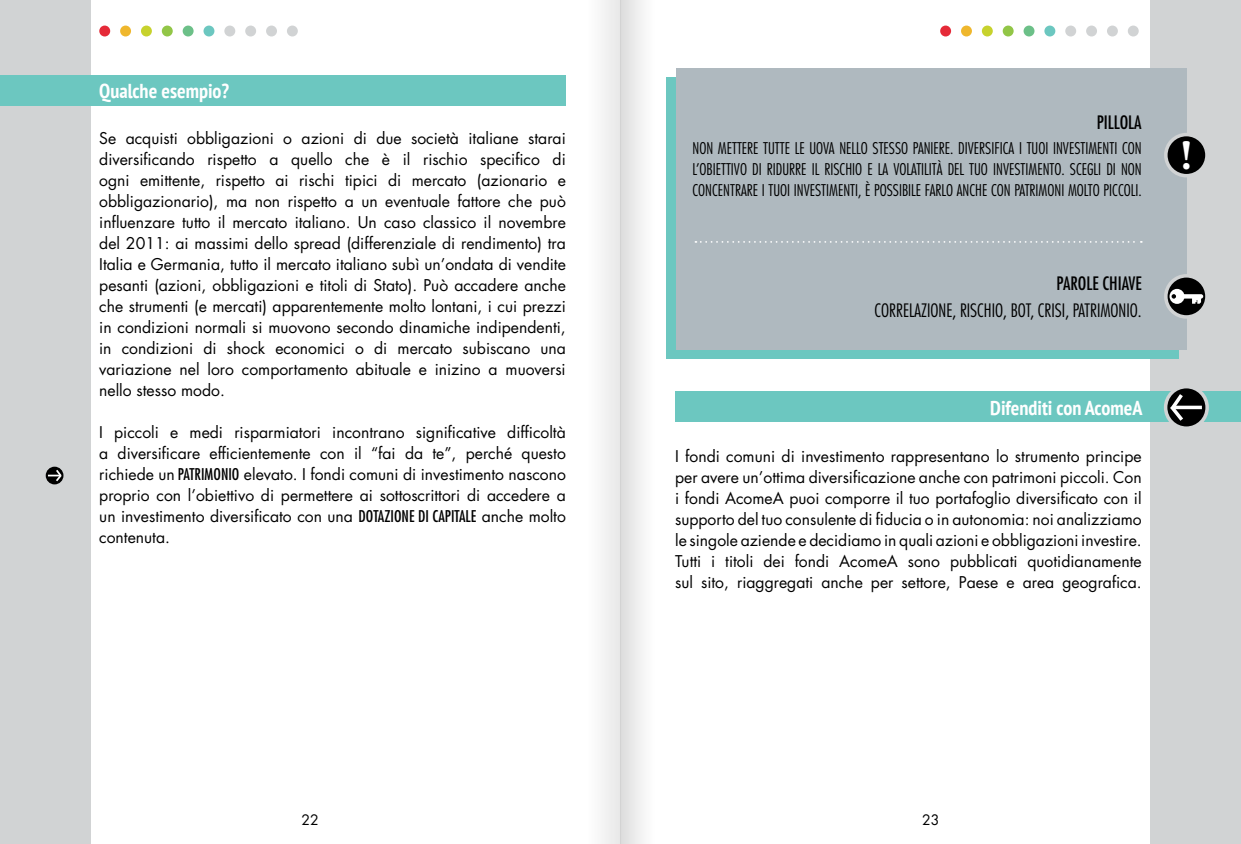
<style>
.page{position:relative;width:1241px;height:844px;background:#fff}
.page>*{position:absolute;margin:0;border:0;box-sizing:border-box;transform-origin:0 0}
.t1{font:700 42px "Minion Pro";color:#fff}
.t2{font:700 condensed 20.12px "PT Sans";color:#fff}
.t3{font:300 condensed 18.03px "Futura LT";color:#000}
.t4{font:condensed 18.03px "Futura LT";color:#000}
.t5{font:15.75px/21px "Futura LT";color:#000;text-align:justify}
.t6{font:300 condensed 15.75px/21px "Futura LT";color:#000;text-align:justify}
.t7{font:14px "Futura LT";color:#000}
.s1{font-stretch:condensed}
</style>
<div class="page">
<img style="left:549px;top:0;width:127px;height:843px">
<div style="left:0;top:0;width:91px;height:843px;background:#d1d3d4"></div>
<div style="left:1150px;top:0;width:90px;height:843px;background:#d1d3d4"></div>
<div style="left:940px;top:26px;width:10px;height:10px;background:#e52a38;border-radius:50%"></div>
<div style="left:960px;top:26px;width:11px;height:10px;background:#efb72d;border-radius:50%"></div>
<div style="left:981px;top:26px;width:11px;height:10px;background:#c7d22d;border-radius:50%"></div>
<div style="left:1002px;top:26px;width:11px;height:10px;background:#92c647;border-radius:50%"></div>
<div style="left:1023px;top:26px;width:11px;height:10px;background:#6cc088;border-radius:50%"></div>
<div style="left:1044px;top:26px;width:11px;height:10px;background:#6cc7c0;border-radius:50%"></div>
<div style="left:1065px;top:26px;width:10px;height:10px;background:#d1d3d4;border-radius:50%"></div>
<div style="left:1085px;top:26px;width:11px;height:10px;background:#d1d3d4;border-radius:50%"></div>
<div style="left:1106px;top:26px;width:11px;height:10px;background:#d1d3d4;border-radius:50%"></div>
<div style="left:1127px;top:26px;width:11px;height:10px;background:#d1d3d4;border-radius:50%"></div>
<div style="left:99px;top:26px;width:11px;height:10px;background:#e52a38;border-radius:50%"></div>
<div style="left:120px;top:26px;width:11px;height:10px;background:#efb72d;border-radius:50%"></div>
<div style="left:141px;top:26px;width:11px;height:10px;background:#c7d22d;border-radius:50%"></div>
<div style="left:162px;top:26px;width:11px;height:10px;background:#92c647;border-radius:50%"></div>
<div style="left:183px;top:26px;width:10px;height:10px;background:#6cc088;border-radius:50%"></div>
<div style="left:203px;top:26px;width:11px;height:10px;background:#6cc7c0;border-radius:50%"></div>
<div style="left:224px;top:26px;width:11px;height:10px;background:#d1d3d4;border-radius:50%"></div>
<div style="left:245px;top:26px;width:11px;height:10px;background:#d1d3d4;border-radius:50%"></div>
<div style="left:266px;top:26px;width:11px;height:10px;background:#d1d3d4;border-radius:50%"></div>
<div style="left:287px;top:26px;width:11px;height:10px;background:#d1d3d4;border-radius:50%"></div>
<div style="left:46px;top:466px;width:17px;height:18px;background:#000;border-radius:50%"></div>
<svg style="left:48px;top:467px;width:15px;height:16px"></svg>
<div style="left:0;top:75px;width:566px;height:30px;background:#6cc7c0"></div>
<div style="left:665px;top:77px;width:513px;height:282px;background:#6cc7c0"></div>
<div style="left:675px;top:68px;width:511px;height:281px;background:#afb9bf"></div>
<div style="left:675px;top:392px;width:565px;height:30px;background:#6cc7c0"></div>
<svg style="left:695px;top:241px;width:446px;height:2px"></svg>
<div style="left:1165px;top:134px;width:41px;height:42px;background:#000;border-radius:50%"></div>
<div style="left:1163px;top:133px;width:45px;height:44px;border:4px solid #d1d3d4;border-radius:50%"></div>
<svg style="left:1165px;top:276px;width:41px;height:41px"></svg>
<div style="left:1163px;top:274px;width:45px;height:44px;border:4px solid #d1d3d4;border-radius:50%"></div>
<svg style="left:1191px;top:298px;width:9px;height:5px"></svg>
<svg style="left:1180px;top:294px;width:22px;height:4px"></svg>
<svg style="left:1169px;top:289px;width:15px;height:15px"></svg>
<div style="left:1165px;top:386px;width:41px;height:42px;background:#000;border-radius:50%"></div>
<div style="left:1163px;top:385px;width:45px;height:45px;border:4px solid #d1d3d4;border-radius:50%"></div>
<svg style="left:1166px;top:390px;width:20px;height:34px"></svg>
<svg style="left:1172px;top:405px;width:29px;height:4px"></svg>
<p class="t2" style="left:99px;top:77px;width:131px">Qualche esempio?</p>
<p class="t5" style="left:99px;top:128px;width:468px">Se acquisti obbligazioni o azioni di due società italiane starai diversificando rispetto a quello che è il rischio specifico di ogni emittente, rispetto ai rischi tipici di mercato (azionario e obbligazionario), ma non rispetto a un eventuale fattore che può influenzare tutto il mercato italiano. U n caso classico il novembre del 2011: ai massimi dello spread (differenziale di rendimento) tra Italia e Germania, tutto il mercato italiano subì un’ondata di vendite pesanti (azioni, obbligazioni e titoli di Stato). Può accadere anche che strumenti (e mercati) apparentemente molto lontani, i cui prezzi in condizioni normali si muovono secondo dinamiche indipendenti, in condizioni di shock economici o di mercato subiscano una variazione nel loro comportamento abituale e inizino a muoversi nello stesso modo.</p>
<p class="t5" style="left:99px;top:422px;width:468px">I piccoli e medi risparmiatori incontrano significative difficoltà a diversificare efficientemente con il “fai da te”, perché questo richiede un <span class="s1">PATRIMONIO</span> elevato. I fondi comuni di investimento nascono proprio con l’obiettivo di permettere ai sottoscrittori di accedere a un investimento diversificato con una <span class="s1">DOTAZIONE DI CAPITALE</span> anche molto contenuta.</p>
<p class="t4" style="left:1096px;top:111px;width:46px">PILLOLA</p>
<p class="t6" style="left:692px;top:137px;width:451px">NON METTERE TUTTE LE UOVA NELLO STESSO PANIERE. DIVERSIFICA I TUOI INVESTIMENTI CON L’OBIETTIVO DI RIDURRE IL RISCHIO E LA VOLATILITÀ DEL TUO INVESTIMENTO. SCEGLI DI NON CONCENTRARE I TUOI INVESTIMENTI, È POSSIBILE FARLO ANCHE CON PATRIMONI MOLTO PICCOLI.</p>
<p class="t4" style="left:1056px;top:272px;width:87px">PAROLE CHIAVE</p>
<p class="t3" style="left:874px;top:299px;width:268px">CORRELAZIONE, RISCHIO, BOT, CRISI, PATRIMONIO.</p>
<p class="t2" style="left:990px;top:394px;width:154px">Difenditi con AcomeA</p>
<p class="t5" style="left:675px;top:445px;width:468px">I fondi comuni di investimento rappresentano lo strumento principe per avere un’ottima diversificazione anche con patrimoni piccoli. Con i fondi AcomeA puoi comporre il tuo portafoglio diversificato con il supporto del tuo consulente di fiducia o in autonomia: noi analizziamo le singole aziende e decidiamo in quali azioni e obbligazioni investire.<br>Tutti i titoli dei fondi AcomeA sono pubblicati quotidianamente sul sito, riaggregati anche per settore, Paese e area geografica.</p>
<h1 class="t1" style="left:1180px;top:126px;width:13px">!</h1>
<p class="t7" style="left:301px;top:811px;width:19px">22</p>
<p class="t7" style="left:921px;top:811px;width:19px">23</p>
</div>
